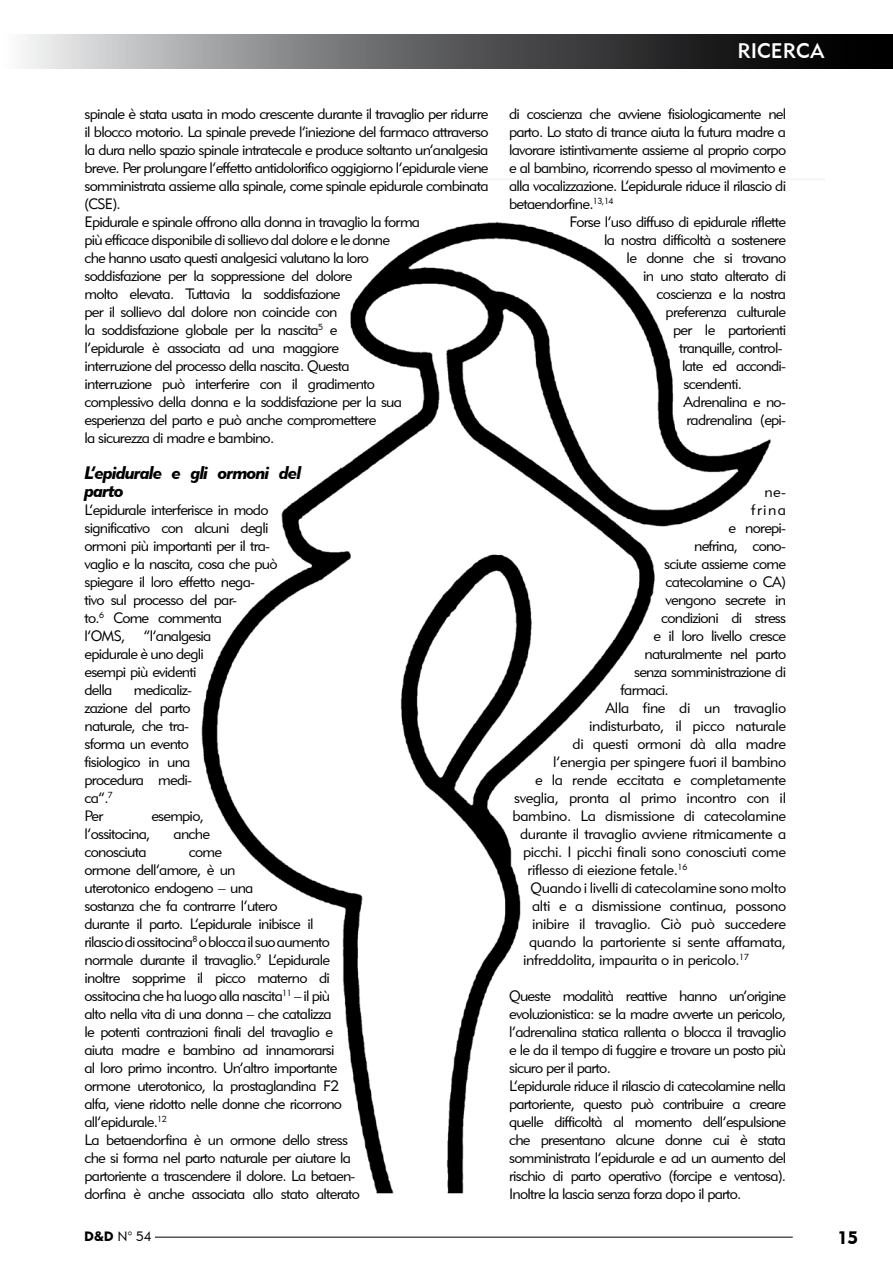
<style>
.page{position:relative;width:893px;height:1263px;background:#fff}
.page>*{position:absolute;margin:0;border:0;box-sizing:border-box;transform-origin:0 0}
.t1{font:21px "Geometric 415 BT Medium A";color:#fff}
.t2{font:18px/18px "Geometric 415 BT Black Italic A";letter-spacing:-.05em;color:#000}
.t3{font:18px "Geometric 415 BT Black A";color:#000}
.t4{font:15px/18px "Geometric 415 BT Lite A";letter-spacing:-.05em;color:#000}
.t5{font:15px "Geometric 415 BT Lite A";letter-spacing:-.025em;color:#000}
.t6{font:13.5px "Geometric 415 BT Lite A";color:#000}
.s1{font-family:"Geometric 415 BT Black A"}
</style>
<div class="page">
<svg style="left:26px;top:34px;width:867px;height:34px;background:#606162"></svg>
<hr style="left:155px;top:1237px;width:638px;height:1px;background:#000">
<img style="left:105px;top:179px;width:720px;height:1015px">
<p class="t4" style="left:85px;top:104px;width:406px">spinale è stata usata in modo crescente durante il travaglio per ridurre il blocco motorio. La spinale prevede l’iniezione del farmaco attraverso la dura nello spazio spinale intratecale e produce soltanto un’analgesia breve. Per prolungare l’effetto antidolorifico oggigiorno l’epidurale viene somministrata assieme alla spinale, come spinale epidurale combinata (CSE).<br>Epidurale e spinale offrono alla donna in travaglio la forma<br>più efficace disponibile di sollievo dal dolore e le donne<br>che hanno usato questi analgesici valutano la loro<br>soddisfazione per la soppressione del dolore<br>molto elevata. Tuttavia la soddisfazione<br>per il sollievo dal dolore non coincide con<br>la soddisfazione globale per la nascita<sup>5</sup> e<br>l’epidurale è associata ad una maggiore<br>interruzione del processo della nascita. Questa<br>interruzione può interferire con il gradimento<br>complessivo della donna e la soddisfazione per la sua<br>esperienza del parto e può anche compromettere<br>la sicurezza di madre e bambino.</p>
<p class="t2" style="left:85px;top:463px;width:218px">L’epidurale e gli ormoni del parto</p>
<p class="t4" style="left:85px;top:500px;width:194px">L’epidurale interferisce in modo significativo con alcuni degli ormoni più importanti per il tra&shy;vaglio e la nascita, cosa che può spiegare il loro effetto nega&shy;tivo sul processo del par-<br>to.<sup>6</sup> Come commenta<br>l’OMS, “l’analgesia<br>epidurale è uno degli<br>esempi più evidenti<br>della</p>
<p class="t4" style="left:85px;top:680px;width:109px;text-indent:49px">medicaliz&shy;zazione del parto naturale, che tra&shy;sforma un evento fisiologico in una procedura medi&shy;ca”.<sup>7<br></sup>Per</p>
<p class="t4" style="left:151px;top:806px;width:54px">esempio,</p>
<p class="t4" style="left:85px;top:824px;width:68px">l’ossitocina,</p>
<p class="t4" style="left:174px;top:824px;width:38px">anche</p>
<p class="t4" style="left:85px;top:842px;width:64px">conosciuta</p>
<p class="t4" style="left:85px;top:842px;width:277px;text-indent:104px">come<br>ormone dell’amore, è un<br>uterotonico endogeno – una<br>sostanza che fa contrarre l’utero<br>durante il parto. L’epidurale inibisce il<br>rilascio di ossitocina<sup>8</sup> o blocca il suo aumento normale durante il travaglio.<sup>9</sup> L’epidurale inoltre sopprime il picco materno di ossitocina che ha luogo alla nascita<sup>11</sup> – il più<br>alto nella vita di una donna – che catalizza<br>le potenti contrazioni finali del travaglio e aiuta madre e bambino ad innamorarsi<br>al loro primo incontro. Un’altro importante ormone uterotonico, la prostaglandina F2 alfa, viene ridotto nelle donne che ricorrono all’epidurale.<sup>12<br></sup>La betaendorfina è un ormone dello stress che si forma nel parto naturale per aiutare la partoriente a trascendere il dolore. La betaen&shy;dorfina è anche associata allo stato alterato</p>
<p class="t6" style="left:84px;top:1228px;width:69px"><span class="s1">D&amp;D</span> N° 54</p>
<h1 class="t1" style="left:737px;top:38px;width:88px">RICERCA</h1>
<p class="t4" style="left:509px;top:104px;width:279px">di coscienza che avviene fisiologicamente nel</p>
<p class="t4" style="left:509px;top:122px;width:278px">parto. Lo stato di trance aiuta la futura madre a</p>
<p class="t4" style="left:509px;top:140px;width:278px">lavorare istintivamente assieme al proprio corpo</p>
<p class="t4" style="left:509px;top:158px;width:279px">e al bambino, ricorrendo spesso al movimento e</p>
<p class="t4" style="left:509px;top:176px;width:278px">alla vocalizzazione. L’epidurale riduce il rilascio di</p>
<p class="t4" style="left:509px;top:194px;width:106px">betaendorfine.<sup>13,14</sup></p>
<p class="t4" style="left:570px;top:212px;width:218px">Forse l’uso diffuso di epidurale riflette</p>
<p class="t4" style="left:604px;top:230px;width:184px">la nostra difficoltà a sostenere</p>
<p class="t4" style="left:627px;top:248px;width:161px">le donne che si trovano</p>
<p class="t4" style="left:643px;top:266px;width:145px">in uno stato alterato di</p>
<p class="t4" style="left:657px;top:284px;width:131px">coscienza e la nostra</p>
<p class="t4" style="left:666px;top:302px;width:122px">preferenza culturale</p>
<p class="t4" style="left:673px;top:320px;width:115px">per le partorienti</p>
<p class="t4" style="left:679px;top:338px;width:105px">tranquille, control-</p>
<p class="t4" style="left:682px;top:356px;width:105px">late ed accondi-</p>
<p class="t4" style="left:684px;top:374px;width:60px">scendenti.</p>
<p class="t4" style="left:684px;top:392px;width:104px">Adrenalina e no-</p>
<p class="t4" style="left:687px;top:410px;width:101px">radrenalina (epi-</p>
<p class="t4" style="left:765px;top:482px;width:23px">ne-</p>
<p class="t4" style="left:751px;top:500px;width:36px">frina</p>
<p class="t4" style="left:729px;top:518px;width:59px">e norepi-</p>
<p class="t4" style="left:694px;top:536px;width:93px">nefrina, cono-</p>
<p class="t4" style="left:664px;top:554px;width:124px">sciute assieme come</p>
<p class="t4" style="left:666px;top:572px;width:122px">catecolamine o CA)</p>
<p class="t4" style="left:666px;top:590px;width:122px">vengono secrete in</p>
<p class="t4" style="left:661px;top:608px;width:126px">condizioni di stress</p>
<p class="t4" style="left:654px;top:626px;width:134px">e il loro livello cresce</p>
<p class="t4" style="left:645px;top:644px;width:143px">naturalmente nel parto</p>
<p class="t4" style="left:634px;top:662px;width:154px">senza somministrazione di</p>
<p class="t4" style="left:621px;top:680px;width:50px">farmaci.</p>
<p class="t5" style="left:606px;top:698px;width:182px">Alla fine di un travaglio</p>
<p class="t5" style="left:589px;top:716px;width:198px">indisturbato, il picco naturale</p>
<p class="t5" style="left:573px;top:734px;width:215px">di questi ormoni dà alla madre</p>
<p class="t5" style="left:553px;top:752px;width:235px">l’energia per spingere fuori il bambino</p>
<p class="t5" style="left:535px;top:770px;width:252px">e la rende eccitata e completamente</p>
<p class="t5" style="left:514px;top:788px;width:273px">sveglia, pronta al primo incontro con il</p>
<p class="t5" style="left:513px;top:806px;width:275px">bambino. La dismissione di catecolamine</p>
<p class="t5" style="left:520px;top:824px;width:268px">durante il travaglio avviene ritmicamente a</p>
<p class="t5" style="left:523px;top:842px;width:265px">picchi. I picchi finali sono conosciuti come</p>
<p class="t5" style="left:528px;top:860px;width:161px">riflesso di eiezione fetale.<sup>16</sup></p>
<p class="t5" style="left:531px;top:878px;width:257px">Quando i livelli di catecolamine sono molto</p>
<p class="t5" style="left:532px;top:896px;width:256px">alti e a dismissione continua, possono</p>
<p class="t5" style="left:532px;top:914px;width:255px">inibire il travaglio. Ciò può succedere</p>
<p class="t5" style="left:529px;top:932px;width:259px">quando la partoriente si sente affamata,</p>
<p class="t5" style="left:523px;top:950px;width:227px">infreddolita, impaurita o in pericolo.<sup>17</sup></p>
<p class="t4" style="left:509px;top:986px;width:279px">Queste modalità reattive hanno un’origine evoluzionistica: se la madre avverte un pericolo, l’adrenalina statica rallenta o blocca il travaglio e le da il tempo di fuggire e trovare un posto più sicuro per il parto.<br>L’epidurale riduce il rilascio di catecolamine nella partoriente, questo può contribuire a creare quelle difficoltà al momento dell’espulsione che presentano alcune donne cui è stata somministrata l’epidurale e ad un aumento del rischio di parto operativo (forcipe e ventosa).<br>Inoltre la lascia senza forza dopo il parto.</p>
<p class="t3" style="left:837px;top:1226px;width:22px">15</p>
</div>
